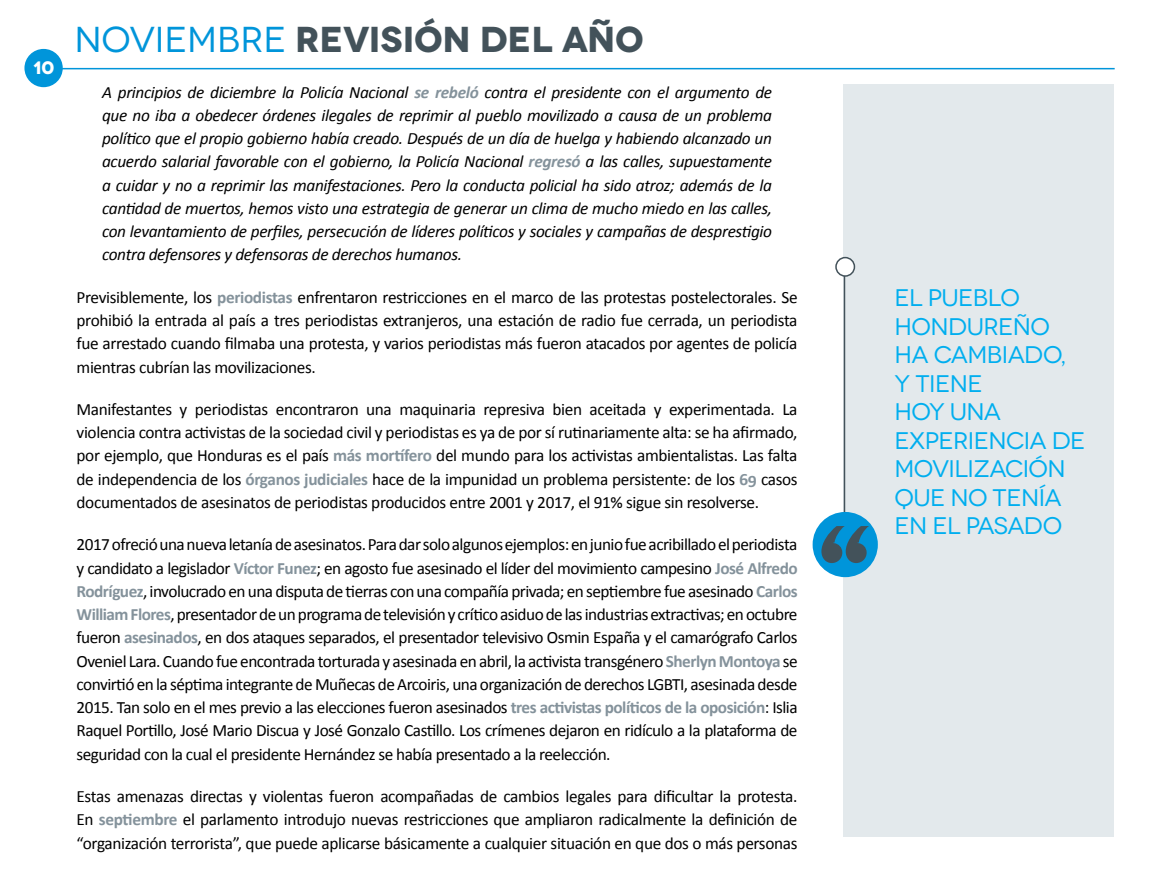
<style>
.page{position:relative;width:1170px;height:893px;background:#fff}
.page>*{position:absolute;margin:0;border:0;box-sizing:border-box;transform-origin:0 0}
.t1{font:700 36px "Novecentowide";letter-spacing:-.01em;color:#43525a}
.t2{font:24px/28.5px "Novecentowide";letter-spacing:-.025em;color:#00aeef}
.t3{font:700 18px "Novecentowide";color:#fff}
.t4{font:17.25px/23.2px "Calibri";letter-spacing:-.02em;color:#000;text-align:justify}
.t5{font:italic 17.25px/23.2px "Calibri";letter-spacing:-.02em;color:#000;text-align:justify}
.s1{font-weight:400;color:#0095da}
.s2{font-weight:700;color:#84929b}
</style>
<div class="page">
<div style="left:24px;top:49px;width:39px;height:38px;background:#0095da;border-radius:50%"></div>
<hr style="left:60px;top:68px;width:1054px;height:1px;background:#0095da">
<div style="left:843px;top:84px;width:270px;height:753px;background:#e3e9ec"></div>
<hr style="left:843px;top:276px;width:2px;height:287px;background:#43525a">
<div style="left:812px;top:512px;width:65px;height:65px;background:#0095da;border-radius:50%"></div>
<svg style="left:821px;top:526px;width:48px;height:37px"></svg>
<div style="left:836px;top:258px;width:18px;height:18px;background:#fff;border-radius:50%"></div>
<div style="left:835px;top:257px;width:20px;height:20px;border:2px solid #43525a;border-radius:50%"></div>
<p class="t3" style="left:33px;top:57px;width:23px">10</p>
<h1 class="t1" style="left:74px;top:17px;width:571px"><span class="s1">NOVIEMBRE</span> REVISIÓN DEL AÑO</h1>
<p class="t5" style="left:102px;top:79px;width:671px">A principios de diciembre la Policía Nacional <span class="s2">se rebeló</span> contra el presidente con el argumento de que no iba a obedecer órdenes ilegales de reprimir al pueblo movilizado a causa de un problema político que el propio gobierno había creado. Después de un día de huelga y habiendo alcanzado un acuerdo salarial favorable con el gobierno, la Policía Nacional <span class="s2">regresó</span> a las calles, supuestamente a cuidar y no a reprimir las manifestaciones. Pero la conducta policial ha sido atroz; además de la cantidad de muertos, hemos visto una estrategia de generar un clima de mucho miedo en las calles, con levantamiento de perfiles, persecución de líderes políticos y sociales y campañas de desprestigio contra defensores y defensoras de derechos humanos.</p>
<p class="t4" style="left:77px;top:285px;width:722px">Previsiblemente, los <span class="s2">periodistas</span> enfrentaron restricciones en el marco de las protestas postelectorales. Se prohibió la entrada al país a tres periodistas extranjeros, una estación de radio fue cerrada, un periodista fue arrestado cuando filmaba una protesta, y varios periodistas más fueron atacados por agentes de policía mientras cubrían las movilizaciones.</p>
<p class="t4" style="left:77px;top:397px;width:722px">Manifestantes y periodistas encontraron una maquinaria represiva bien aceitada y experimentada. La violencia contra activistas de la sociedad civil y periodistas es ya de por sí rutinariamente alta: se ha afirmado, por ejemplo, que Honduras es el país <span class="s2">más mortífero</span> del mundo para los activistas ambientalistas. Las falta de independencia de los <span class="s2">órganos judiciales</span> hace de la impunidad un problema persistente: de los <span class="s2">69</span> casos documentados de asesinatos de periodistas producidos entre 2001 y 2017, el 91% sigue sin resolverse.</p>
<p class="t4" style="left:77px;top:532px;width:722px">2017 ofreció una nueva letanía de asesinatos. Para dar solo algunos ejemplos: en junio fue acribillado el periodista y candidato a legislador <span class="s2">Víctor Funez</span>; en agosto fue asesinado el líder del movimiento campesino <span class="s2">José Alfredo Rodríguez</span>, involucrado en una disputa de tierras con una compañía privada; en septiembre fue asesinado <span class="s2">Carlos William Flores</span>, presentador de un programa de televisión y crítico asiduo de las industrias extractivas; en octubre fueron <span class="s2">asesinados</span>, en dos ataques separados, el presentador televisivo Osmin España y el camarógrafo Carlos Oveniel Lara. Cuando fue encontrada torturada y asesinada en abril, la activista transgénero <span class="s2">Sherlyn Montoya</span> se convirtió en la séptima integrante de Muñecas de Arcoiris, una organización de derechos LGBTI, asesinada desde 2015. Tan solo en el mes previo a las elecciones fueron asesinados <span class="s2">tres activistas políticos de la oposición</span>: Islia Raquel Portillo, José Mario Discua y José Gonzalo Castillo. Los crímenes dejaron en ridículo a la plataforma de seguridad con la cual el presidente Hernández se había presentado a la reelección.</p>
<p class="t4" style="left:77px;top:784px;width:722px">Estas amenazas directas y violentas fueron acompañadas de cambios legales para dificultar la protesta.<br>En <span class="s2">septiembre</span> el parlamento introdujo nuevas restricciones que ampliaron radicalmente la definición de “organización terrorista”, que puede aplicarse básicamente a cualquier situación en que dos o más personas</p>
<h2 class="t2" style="left:894px;top:284px;width:192px">EL PUEBLO<br>HONDUREÑO<br>HA CAMBIADO,<br>Y TIENE<br>HOY UNA<br>EXPERIENCIA DE<br>MOVILIZACIÓN<br>QUE NO TENÍA<br>EN EL PASADO</h2>
</div>
